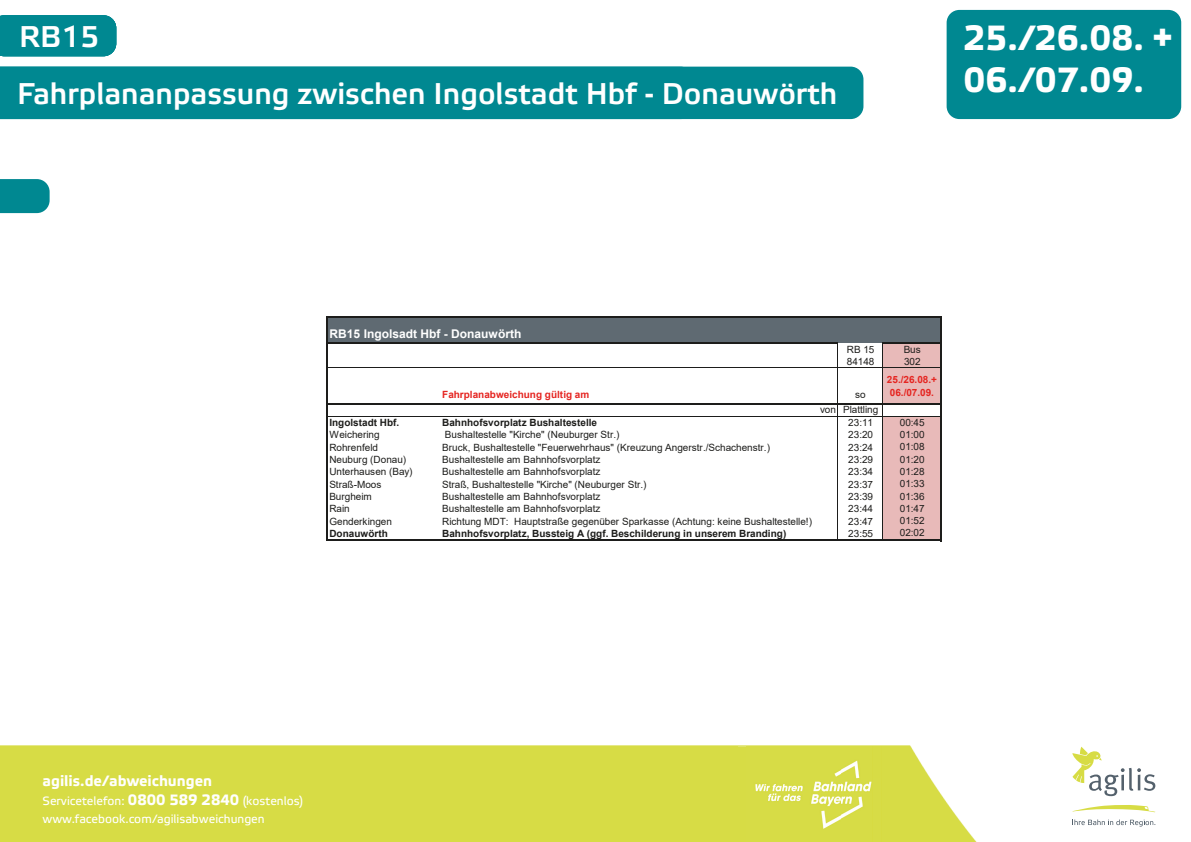
<style>
.page{position:relative;width:1191px;height:842px;background:#fff}
.page>*{position:absolute;margin:0;border:0;box-sizing:border-box;transform-origin:0 0}
.t1{font:700 35px/42px "Etelka Text";color:#fff}
.t2{font:500 30px/57.1px "Etelka";color:#fff}
.t3{font:700 15px "Etelka Text";color:#fff}
.t4{font:12px/18px "Etelka Text";color:#fff}
.t5{font:700 12px "Arial";color:#fff}
.t6{font:10px "Arial";color:#1d1d1b}
.t7{font:700 10px "Arial";color:#1d1d1b}
.t8{font:700 10px/12.8px "Arial";color:#e52521}
.s1{font-weight:700;font-size:15px}
</style>
<div class="page">
<div style="left:946px;top:10px;width:235px;height:109px;background:#008891;border-radius:13px"></div>
<svg style="left:0;top:179px;width:50px;height:34px;background:#0c8d96"></svg>
<div style="left:0;top:67px;width:863px;height:52px;background:#008891"></div>
<div style="left:0;top:15px;width:116px;height:41px;background:#008891"></div>
<img style="left:0;top:745px;width:1156px;height:97px">
<div style="left:35px;top:774px;width:169px;height:15px;background:#d7dc45"></div>
<img style="left:35px;top:796px;width:81px;height:9px">
<img style="left:120px;top:794px;width:110px;height:11px">
<img style="left:235px;top:795px;width:59px;height:13px">
<div style="left:34px;top:814px;width:221px;height:11px;background:#d7dc45"></div>
<img style="left:559px;top:795px;width:71px;height:9px">
<img style="left:738px;top:747px;width:8px;height:95px">
<img style="left:746px;top:747px;width:135px;height:95px">
<svg style="left:1072px;top:819px;width:83px;height:7px"></svg>
<svg style="left:1072px;top:747px;width:83px;height:49px"></svg>
<svg style="left:1072px;top:805px;width:83px;height:7px"></svg>
<div style="left:327px;top:317px;width:614px;height:26px;background:#5f6a72"></div>
<div style="left:882px;top:343px;width:59px;height:12px;background:#e8bab9"></div>
<div style="left:882px;top:355px;width:59px;height:13px;background:#e8bab9"></div>
<div style="left:882px;top:368px;width:59px;height:36px;background:#e8bab9"></div>
<div style="left:882px;top:416px;width:59px;height:13px;background:#e8bab9"></div>
<div style="left:882px;top:428px;width:59px;height:13px;background:#e8bab9"></div>
<div style="left:882px;top:441px;width:59px;height:12px;background:#e8bab9"></div>
<div style="left:882px;top:453px;width:59px;height:13px;background:#e8bab9"></div>
<div style="left:882px;top:466px;width:59px;height:12px;background:#e8bab9"></div>
<div style="left:882px;top:478px;width:59px;height:12px;background:#e8bab9"></div>
<div style="left:882px;top:490px;width:59px;height:13px;background:#e8bab9"></div>
<div style="left:882px;top:503px;width:59px;height:12px;background:#e8bab9"></div>
<div style="left:882px;top:515px;width:59px;height:12px;background:#e8bab9"></div>
<div style="left:882px;top:527px;width:59px;height:13px;background:#e8bab9"></div>
<hr style="left:328px;top:342px;width:510px;height:2px;background:#1d1d1b">
<hr style="left:326px;top:316px;width:2px;height:87px;background:#1d1d1b">
<hr style="left:837px;top:344px;width:1px;height:59px;background:#1d1d1b">
<hr style="left:882px;top:344px;width:1px;height:59px;background:#1d1d1b">
<svg style="left:837px;top:404px;width:1px;height:12px"></svg>
<hr style="left:328px;top:416px;width:554px;height:1px;background:#1d1d1b">
<hr style="left:326px;top:404px;width:2px;height:137px;background:#1d1d1b">
<hr style="left:940px;top:318px;width:2px;height:223px;background:#1d1d1b">
<hr style="left:837px;top:417px;width:1px;height:122px;background:#1d1d1b">
<hr style="left:882px;top:404px;width:1px;height:135px;background:#1d1d1b">
<hr style="left:328px;top:316px;width:614px;height:2px;background:#1d1d1b">
<hr style="left:882px;top:342px;width:60px;height:2px;background:#1d1d1b">
<hr style="left:328px;top:367px;width:612px;height:1px;background:#1d1d1b">
<hr style="left:326px;top:403px;width:614px;height:1px;background:#1d1d1b">
<hr style="left:883px;top:416px;width:57px;height:1px;background:#1d1d1b">
<hr style="left:328px;top:539px;width:614px;height:2px;background:#1d1d1b">
<h2 class="t2" style="left:17px;top:9px;width:821px">RB15<br>Fahrplananpassung zwischen Ingolstadt Hbf - Donauwörth</h2>
<h2 class="t2" style="left:62px;top:9px;width:39px">26</h2>
<h2 class="t2" style="left:436px;top:66px;width:236px">Ebern - Bam erg</h2>
<h1 class="t1" style="left:963px;top:19px;width:211px">25./26.08. +<br>06./07.09.</h1>
<p class="t5" style="left:329px;top:326px;width:193px">RB15 Ingolsadt Hbf - Donauwörth</p>
<p class="t6" style="left:847px;top:342px;width:29px">RB 15</p>
<p class="t6" style="left:903px;top:342px;width:19px">Bus</p>
<p class="t6" style="left:847px;top:355px;width:29px">84148</p>
<p class="t6" style="left:904px;top:355px;width:18px">302</p>
<p class="t8" style="left:442px;top:389px;width:149px">Fahrplanabweichung gültig am</p>
<p class="t6" style="left:855px;top:388px;width:12px">so</p>
<p class="t6" style="left:820px;top:403px;width:17px">von</p>
<p class="t6" style="left:843px;top:403px;width:37px">Plattling</p>
<p class="t8" style="left:887px;top:373px;width:51px">25./26.08.+<br>06./07.09.</p>
<p class="t7" style="left:329px;top:415px;width:71px">Ingolstadt Hbf.</p>
<p class="t7" style="left:442px;top:415px;width:156px">Bahnhofsvorplatz Bushaltestelle</p>
<p class="t6" style="left:848px;top:415px;width:26px">23:11</p>
<p class="t6" style="left:899px;top:415px;width:26px">00:45</p>
<p class="t6" style="left:329px;top:428px;width:52px">Weichering</p>
<p class="t6" style="left:445px;top:428px;width:176px">Bushaltestelle "Kirche" (Neuburger Str.)</p>
<p class="t6" style="left:848px;top:428px;width:26px">23:20</p>
<p class="t6" style="left:899px;top:427px;width:26px">01:00</p>
<p class="t6" style="left:329px;top:440px;width:50px">Rohrenfeld</p>
<p class="t6" style="left:442px;top:440px;width:329px">Bruck, Bushaltestelle "Feuerwehrhaus" (Kreuzung Angerstr./Schachenstr.)</p>
<p class="t6" style="left:848px;top:440px;width:26px">23:24</p>
<p class="t6" style="left:899px;top:440px;width:26px">01:08</p>
<p class="t6" style="left:329px;top:452px;width:78px">Neuburg (Donau)</p>
<p class="t6" style="left:442px;top:452px;width:160px">Bushaltestelle am Bahnhofsvorplatz</p>
<p class="t6" style="left:848px;top:452px;width:26px">23:29</p>
<p class="t6" style="left:899px;top:452px;width:26px">01:20</p>
<p class="t6" style="left:329px;top:465px;width:85px">Unterhausen (Bay)</p>
<p class="t6" style="left:442px;top:465px;width:160px">Bushaltestelle am Bahnhofsvorplatz</p>
<p class="t6" style="left:848px;top:465px;width:26px">23:34</p>
<p class="t6" style="left:899px;top:464px;width:26px">01:28</p>
<p class="t6" style="left:329px;top:477px;width:54px">Straß-Moos</p>
<p class="t6" style="left:442px;top:477px;width:206px">Straß, Bushaltestelle "Kirche" (Neuburger Str.)</p>
<p class="t6" style="left:848px;top:477px;width:26px">23:37</p>
<p class="t6" style="left:899px;top:477px;width:26px">01:33</p>
<p class="t6" style="left:329px;top:490px;width:44px">Burgheim</p>
<p class="t6" style="left:442px;top:490px;width:160px">Bushaltestelle am Bahnhofsvorplatz</p>
<p class="t6" style="left:848px;top:490px;width:26px">23:39</p>
<p class="t6" style="left:899px;top:489px;width:26px">01:36</p>
<p class="t6" style="left:329px;top:502px;width:22px">Rain</p>
<p class="t6" style="left:442px;top:502px;width:160px">Bushaltestelle am Bahnhofsvorplatz</p>
<p class="t6" style="left:848px;top:502px;width:26px">23:44</p>
<p class="t6" style="left:899px;top:502px;width:26px">01:47</p>
<p class="t6" style="left:329px;top:514px;width:64px">Genderkingen</p>
<p class="t6" style="left:442px;top:514px;width:371px">Richtung MDT: Hauptstraße gegenüber Sparkasse (Achtung: keine Bushaltestelle!)</p>
<p class="t6" style="left:848px;top:514px;width:26px">23:47</p>
<p class="t6" style="left:899px;top:514px;width:26px">01:52</p>
<p class="t7" style="left:329px;top:527px;width:60px">Donauwörth</p>
<p class="t7" style="left:442px;top:527px;width:345px">Bahnhofsvorplatz, Bussteig A (ggf. Beschilderung in unserem Branding)</p>
<p class="t6" style="left:848px;top:527px;width:26px">23:55</p>
<p class="t6" style="left:899px;top:526px;width:26px">02:02</p>
<h3 class="t3" style="left:34px;top:772px;width:171px">agil s.de/abweichungen</h3>
<p class="t4" style="left:34px;top:792px;width:262px">Servicetel fon: <span class="s1">080 589 2840</span> (kostenlos) wwww.facebook.com/agilisabweichungen</p>
<h3 class="t3" style="left:43px;top:772px;width:171px">agilis.de/abweichungen</h3>
<p class="t4" style="left:43px;top:792px;width:262px">Servicetelefon: <span class="s1">0800 589 2840</span> (kostenlos)</p>
<p class="t4" style="left:63px;top:810px;width:194px">.facebook.com/agilisabweichungen</p>
</div>
